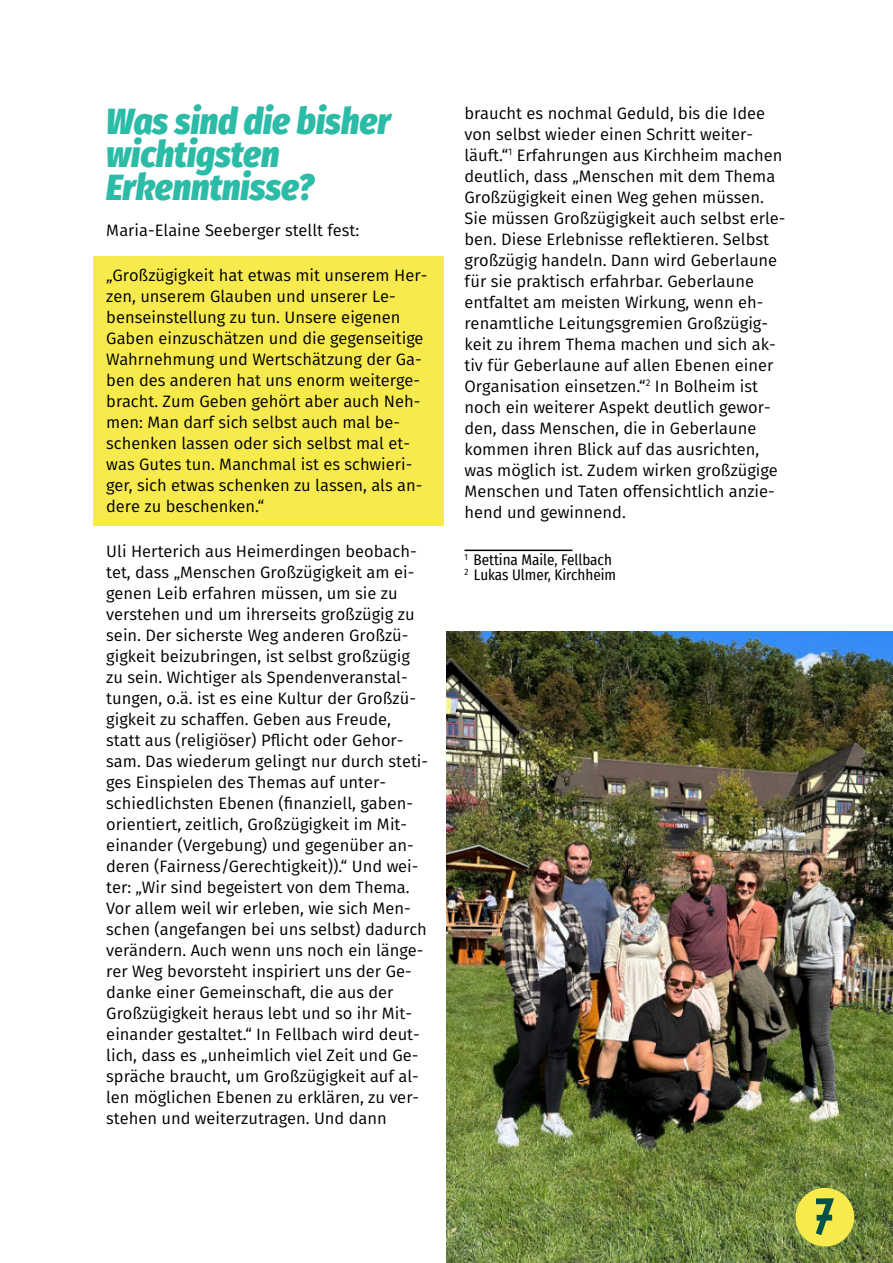
<style>
.page{position:relative;width:893px;height:1263px;background:#fff}
.page>*{position:absolute;margin:0;border:0;box-sizing:border-box;transform-origin:0 0}
.t1{font:51.9px "Rockinsoda";color:#035249}
.t2{font:italic 900 36px/33px "Fira Sans Condensed";color:#2bbba7}
.t3{font:16.5px/21px "Fira Sans";color:#000}
.t4{font:15px/15px "Fira Sans Condensed";color:#000}
</style>
<div class="page">
<img style="left:446px;top:631px;width:447px;height:632px">
<div style="left:795px;top:1188px;width:59px;height:58px;background:#f7ea4c;border-radius:50%"></div>
<div style="left:94px;top:257px;width:350px;height:269px;background:#f7ea4c"></div>
<hr style="left:464px;top:550px;width:108px;height:1px;background:#000">
<h2 class="t2" style="left:106px;top:105px;width:286px">Was sind die bisher wichtigsten<br>Erkenntnisse?</h2>
<p class="t3" style="left:106px;top:221px;width:254px">Maria-Elaine Seeberger stellt fest:</p>
<p class="t3" style="left:106px;top:266px;width:323px">„Großzügigkeit hat etwas mit unserem Her&shy;zen, unserem Glauben und unserer Le&shy;benseinstellung zu tun. Unsere eigenen Gaben einzuschätzen und die gegenseitige Wahrnehmung und Wertschätzung der Ga&shy;ben des anderen hat uns enorm weiterge&shy;bracht. Zum Geben gehört aber auch Neh&shy;men: Man darf sich selbst auch mal be&shy;schenken lassen oder sich selbst mal et&shy;was Gutes tun. Manchmal ist es schwieri&shy;ger, sich etwas schenken zu lassen, als an&shy;dere zu beschenken.“</p>
<p class="t3" style="left:106px;top:542px;width:323px">Uli Herterich aus Heimerdingen beobach&shy;tet, dass „Menschen Großzügigkeit am ei&shy;genen Leib erfahren müssen, um sie zu verstehen und um ihrerseits großzügig zu sein. Der sicherste Weg anderen Großzü&shy;gigkeit beizubringen, ist selbst großzügig zu sein. Wichtiger als Spendenveranstal&shy;tungen, o.ä. ist es eine Kultur der Großzü&shy;gigkeit zu schaffen. Geben aus Freude, statt aus (religiöser) Pflicht oder Gehor&shy;sam. Das wiederum gelingt nur durch steti&shy;ges Einspielen des Themas auf unter&shy;schiedlichsten Ebenen (finanziell, gaben&shy;orientiert, zeitlich, Großzügigkeit im Mit&shy;einander (Vergebung) und gegenüber an&shy;deren (Fairness/Gerechtigkeit)).“ Und wei&shy;ter: „Wir sind begeistert von dem Thema.<br>Vor allem weil wir erleben, wie sich Men&shy;schen (angefangen bei uns selbst) dadurch verändern. Auch wenn uns noch ein länge&shy;rer Weg bevorsteht inspiriert uns der Ge&shy;danke einer Gemeinschaft, die aus der Großzügigkeit heraus lebt und so ihr Mit&shy;einander gestaltet.“ In Fellbach wird deut&shy;lich, dass es „unheimlich viel Zeit und Ge&shy;spräche braucht, um Großzügigkeit auf al&shy;len möglichen Ebenen zu erklären, zu ver&shy;stehen und weiterzutragen. Und dann</p>
<p class="t3" style="left:464px;top:103px;width:322px">braucht es nochmal Geduld, bis die Idee von selbst wieder einen Schritt weiter&shy;läuft.“<sup>1</sup> Erfahrungen aus Kirchheim machen deutlich, dass „Menschen mit dem Thema Großzügigkeit einen Weg gehen müssen.<br>Sie müssen Großzügigkeit auch selbst erle&shy;ben. Diese Erlebnisse reflektieren. Selbst großzügig handeln. Dann wird Geberlaune für sie praktisch erfahrbar. Geberlaune entfaltet am meisten Wirkung, wenn eh&shy;renamtliche Leitungsgremien Großzügig&shy;keit zu ihrem Thema machen und sich ak&shy;tiv für Geberlaune auf allen Ebenen einer Organisation einsetzen.“<sup>2</sup> In Bolheim ist noch ein weiterer Aspekt deutlich gewor&shy;den, dass Menschen, die in Geberlaune kommen ihren Blick auf das ausrichten, was möglich ist. Zudem wirken großzügige Menschen und Taten offensichtlich anzie&shy;hend und gewinnend.</p>
<p class="t4" style="left:464px;top:553px;width:153px"><sup>1</sup> Bettina Maile, Fellbach<br><sup>2</sup> Lukas Ulmer, Kirchheim</p>
<h1 class="t1" style="left:815px;top:1193px;width:21px">7</h1>
</div>
